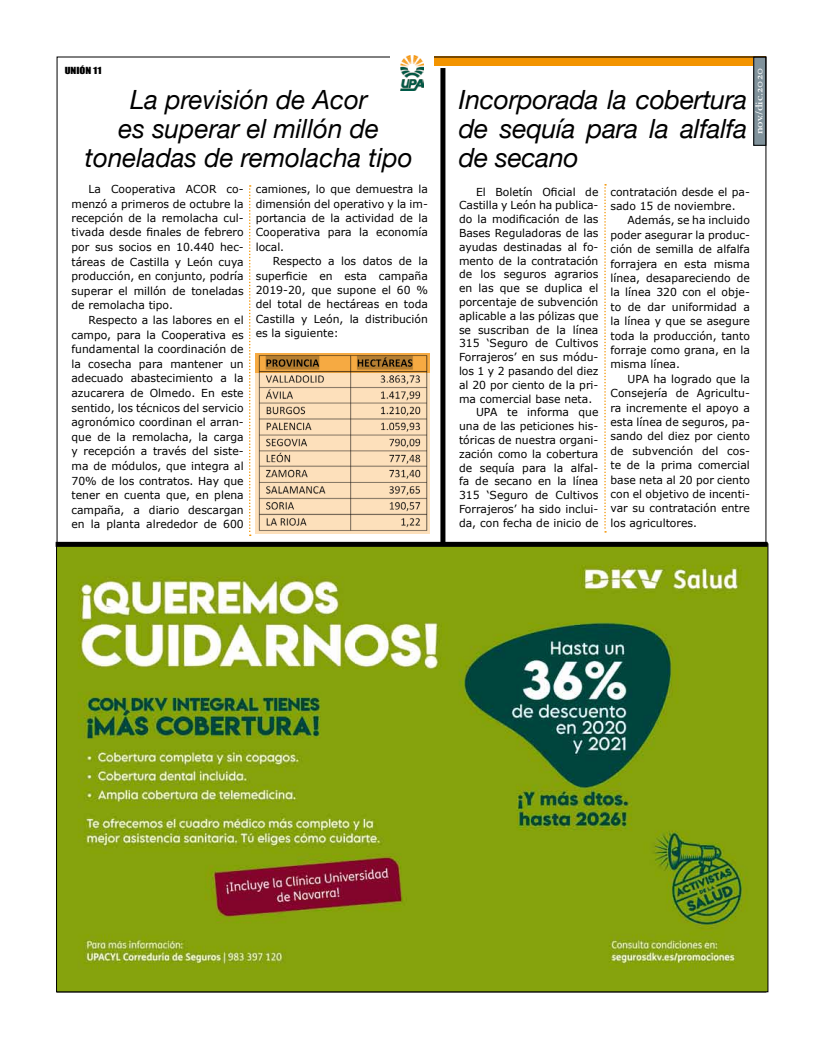
<style>
.page{position:relative;width:823px;height:1049px;background:#fff}
.page>*{position:absolute;margin:0;border:0;box-sizing:border-box;transform-origin:0 0}
.t1{font:italic 26.5px/29px "Helvetica Neue";color:#000;text-align:center}
.t2{font:11px/14.4px "Verdana";color:#000;text-align:justify}
.t3{font:10px "Hoefler Text";color:#fff;scale:1.2 1}
.t4{font:9px "Impact";color:#000;scale:1.2 1}
</style>
<div class="page">
<div style="left:433px;top:57px;width:332px;height:9px;background:#f39400"></div>
<div style="left:753px;top:57px;width:12px;height:88px;background:#80929b"></div>
<div style="left:753px;top:57px;width:12px;height:89px;border:1px solid #000"></div>
<img style="left:400px;top:56px;width:23px;height:34px">
<img style="left:58px;top:547px;width:708px;height:443px">
<img style="left:255px;top:353px;width:175px;height:181px">
<div style="left:56px;top:542px;width:711px;height:5px;background:#000"></div>
<div style="left:440px;top:68px;width:5px;height:475px;background:#000"></div>
<svg style="left:604px;top:184px;width:1px;height:349px"></svg>
<svg style="left:249px;top:185px;width:1px;height:351px"></svg>
<p class="t4" style="left:65px;top:65px;width:32px">UNIÓN 11</p>
<h1 class="t1" style="left:85px;top:85px;width:329px">La previsión de Acor<br>es superar el millón de toneladas de remolacha tipo</h1>
<h1 class="t1" style="left:458px;top:85px;width:290px;text-align:justify">Incorporada la cobertura de sequía para la alfalfa de secano</h1>
<p class="t3" style="left:752px;top:134px;width:57px;rotate:-90deg">nov./dic.2020</p>
<p class="t2" style="left:71px;top:182px;width:174px;text-indent:17px">La Cooperativa ACOR co&shy;menzó a primeros de octubre la recepción de la remolacha cul&shy;tivada desde finales de febrero por sus socios en 10.440 hec&shy;táreas de Castilla y León cuya producción, en conjunto, podría superar el millón de toneladas de remolacha tipo.</p>
<p class="t2" style="left:71px;top:312px;width:174px;text-indent:17px">Respecto a las labores en el campo, para la Cooperativa es fundamental la coordinación de la cosecha para mantener un adecuado abastecimiento a la azucarera de Olmedo. En este sentido, los técnicos del servicio agronómico coordinan el arran&shy;que de la remolacha, la carga y recepción a través del siste&shy;ma de módulos, que integra al 70% de los contratos. Hay que tener en cuenta que, en plena campaña, a diario descargan en la planta alrededor de 600</p>
<p class="t2" style="left:255px;top:182px;width:174px">camiones, lo que demuestra la dimensión del operativo y la im&shy;portancia de la actividad de la Cooperativa para la economía local.</p>
<p class="t2" style="left:255px;top:254px;width:174px;text-indent:17px">Respecto a los datos de la superficie en esta campaña 2019-20, que supone el 60 % del total de hectáreas en toda Castilla y León, la distribución es la siguiente:</p>
<p class="t2" style="left:476px;top:184px;width:124px">El Boletín Oficial de</p>
<p class="t2" style="left:459px;top:198px;width:141px">Castilla y León ha publica-</p>
<p class="t2" style="left:459px;top:212px;width:141px">do la modificación de las</p>
<p class="t2" style="left:459px;top:225px;width:141px">Bases Reguladoras de las</p>
<p class="t2" style="left:459px;top:239px;width:141px">ayudas destinadas al fo-</p>
<p class="t2" style="left:459px;top:253px;width:141px">mento de la contratación</p>
<p class="t2" style="left:459px;top:267px;width:141px">de los seguros agrarios</p>
<p class="t2" style="left:459px;top:281px;width:141px">en las que se duplica el</p>
<p class="t2" style="left:459px;top:294px;width:141px">porcentaje de subvención</p>
<p class="t2" style="left:459px;top:308px;width:141px">aplicable a las pólizas que</p>
<p class="t2" style="left:459px;top:322px;width:141px">se suscriban de la línea</p>
<p class="t2" style="left:459px;top:336px;width:141px">315 ‘Seguro de Cultivos</p>
<p class="t2" style="left:459px;top:350px;width:141px">Forrajeros’ en sus módu-</p>
<p class="t2" style="left:459px;top:363px;width:141px">los 1 y 2 pasando del diez</p>
<p class="t2" style="left:459px;top:377px;width:141px">al 20 por ciento de la pri-</p>
<p class="t2" style="left:459px;top:391px;width:135px">ma comercial base neta.</p>
<p class="t2" style="left:476px;top:405px;width:124px">UPA te informa que</p>
<p class="t2" style="left:459px;top:419px;width:141px">una de las peticiones his-</p>
<p class="t2" style="left:459px;top:432px;width:141px">tóricas de nuestra organi-</p>
<p class="t2" style="left:459px;top:446px;width:141px">zación como la cobertura</p>
<p class="t2" style="left:459px;top:460px;width:141px">de sequía para la alfal-</p>
<p class="t2" style="left:459px;top:474px;width:141px">fa de secano en la línea</p>
<p class="t2" style="left:459px;top:488px;width:141px">315 ‘Seguro de Cultivos</p>
<p class="t2" style="left:459px;top:501px;width:141px">Forrajeros’ ha sido inclui-</p>
<p class="t2" style="left:459px;top:515px;width:141px">da, con fecha de inicio de</p>
<p class="t2" style="left:610px;top:184px;width:141px">contratación desde el pa&shy;sado 15 de noviembre.</p>
<p class="t2" style="left:610px;top:213px;width:141px;text-indent:17px">Además, se ha incluido poder asegurar la produc&shy;ción de semilla de alfalfa forrajera en esta misma línea, desapareciendo de la línea 320 con el obje&shy;to de dar uniformidad a la línea y que se asegure toda la producción, tanto forraje como grana, en la misma línea.</p>
<p class="t2" style="left:610px;top:371px;width:141px;text-indent:17px">UPA ha logrado que la Consejería de Agricultu&shy;ra incremente el apoyo a esta línea de seguros, pa&shy;sando del diez por ciento de subvención del cos&shy;te de la prima comercial base neta al 20 por ciento con el objetivo de incenti&shy;var su contratación entre los agricultores.</p>
</div>
